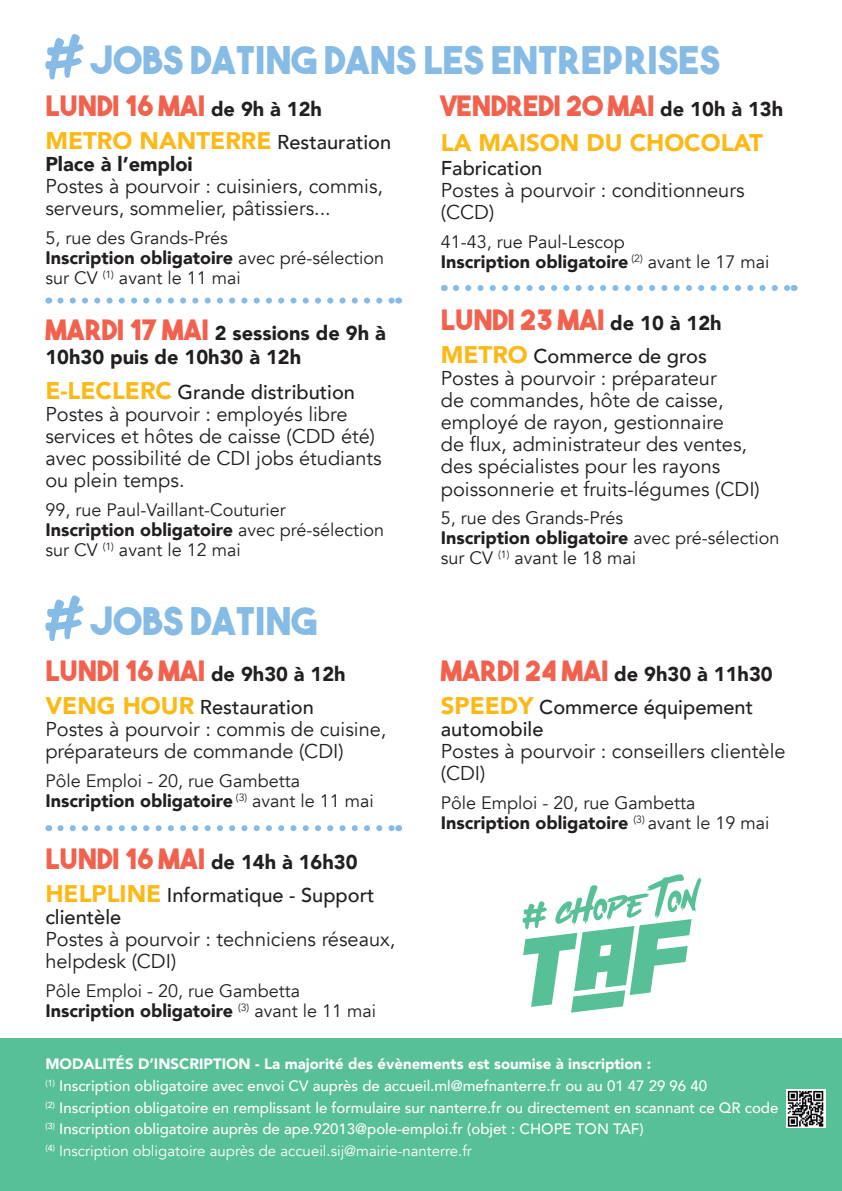
<style>
.page{position:relative;width:842px;height:1191px;background:#fff}
.page>*{position:absolute;margin:0;border:0;box-sizing:border-box;transform-origin:0 0}
.t1{font:38px "The Bold Font";letter-spacing:.005em;color:#85bbe5}
.t2{font:28px "The Bold Font";color:#f1614d}
.t3{font:900 24px "Avenir";color:#fcb814}
.t4{font:20px/22px "Avenir";color:#231f20}
.t5{font:500 20px/33.4px "Avenir";color:#231f20}
.t6{font:900 20px/24px "Avenir";color:#231f20}
.t7{font:18px/20px "Avenir";color:#231f20}
.t8{font:500 15px/21.6px "Avenir";color:#fff}
.s1{font-family:"Avenir";font-weight:900;font-size:20px;color:#231f20}
.s2{font-weight:500;font-size:20px;color:#231f20}
.s3{font-weight:900}
.s4{font-family:"The Bold Font";font-weight:400;font-size:28px;color:#f1614d}
.s5{font-weight:900;font-size:24px;color:#fcb814}
.s6{font-weight:500}
.s7{font-weight:400}
</style>
<div class="page">
<div style="left:0;top:1038px;width:842px;height:153px;background:#57c096"></div>
<svg style="left:60px;top:297px;width:332px;height:6px"></svg>
<svg style="left:60px;top:825px;width:332px;height:6px"></svg>
<svg style="left:456px;top:285px;width:332px;height:6px"></svg>
<svg style="left:45px;top:34px;width:39px;height:45px"></svg>
<svg style="left:45px;top:595px;width:39px;height:46px"></svg>
<img style="left:786px;top:1089px;width:40px;height:38px">
<svg style="left:522px;top:874px;width:179px;height:138px"></svg>
<h1 class="t1" style="left:91px;top:36px;width:631px">JOBS DATING DANS LES ENTREPRISES</h1>
<h2 class="t2" style="left:45px;top:88px;width:278px">LUNDI 16 MAI <span class="s1">de 9h à 12h</span></h2>
<p class="t3" style="left:45px;top:120px;width:347px">METRO NANTERRE <span class="s2">Restauration</span></p>
<p class="t6" style="left:45px;top:152px;width:149px">Place à l’emploi</p>
<p class="t4" style="left:45px;top:176px;width:339px">Postes à pourvoir : cuisiniers, commis, serveurs, sommelier, pâtissiers...</p>
<p class="t7" style="left:45px;top:228px;width:340px">5, rue des Grands-Prés<br><span class="s3">Inscription obligatoire</span> avec pré-sélection sur CV <sup>(1)</sup> avant le 11 mai</p>
<p class="t6" style="left:45px;top:320px;width:342px"><span class="s4">MARDI 17 MAI</span> 2 sessions de 9h à<br>10h30 puis de 10h30 à 12h</p>
<p class="t4" style="left:45px;top:381px;width:338px"><span class="s5">E-LECLERC</span> <span class="s6">Grande distribution<br></span>Postes à pourvoir : employés libre services et hôtes de caisse (CDD été) avec possibilité de CDI jobs étudiants ou plein temps.</p>
<p class="t7" style="left:45px;top:499px;width:340px">99, rue Paul-Vaillant-Couturier<br><span class="s3">Inscription obligatoire</span> avec pré-sélection sur CV <sup>(1)</sup> avant le 12 mai</p>
<h1 class="t1" style="left:91px;top:597px;width:228px">JOBS DATING</h1>
<h2 class="t2" style="left:45px;top:653px;width:302px">LUNDI 16 MAI <span class="s1">de 9h30 à 12h</span></h2>
<p class="t4" style="left:45px;top:697px;width:343px"><span class="s5">VENG HOUR</span> <span class="s6">Restauration<br></span>Postes à pourvoir : commis de cuisine, préparateurs de commande (CDI)</p>
<p class="t7" style="left:45px;top:771px;width:330px">Pôle Emploi - 20, rue Gambetta<br><span class="s3">Inscription obligatoire</span> <sup>(3)</sup> avant le 11 mai</p>
<p class="t5" style="left:45px;top:844px;width:331px"><span class="s4">LUNDI 16 MAI</span> <span class="s3">de 14h à 16h30<br></span><span class="s5">HELPLINE</span> Informatique - Support</p>
<p class="t5" style="left:45px;top:899px;width:77px">clientèle</p>
<p class="t4" style="left:45px;top:929px;width:352px">Postes à pourvoir : techniciens réseaux, helpdesk (CDI)</p>
<p class="t7" style="left:45px;top:981px;width:332px">Pôle Emploi - 20, rue Gambetta<br><span class="s3">Inscription obligatoire</span> <sup>(3)</sup> avant le 11 mai</p>
<h2 class="t2" style="left:441px;top:88px;width:344px">VENDREDI 20 MAI <span class="s1">de 10h à 13h</span></h2>
<p class="t3" style="left:441px;top:122px;width:324px">LA MAISON DU CHOCOLAT</p>
<p class="t5" style="left:441px;top:151px;width:103px">Fabrication</p>
<p class="t4" style="left:441px;top:180px;width:305px">Postes à pourvoir : conditionneurs (CCD)</p>
<p class="t7" style="left:441px;top:232px;width:330px">41-43, rue Paul-Lescop<br><span class="s3">Inscription obligatoire</span> <sup>(2)</sup> avant le 17 mai</p>
<h2 class="t2" style="left:441px;top:302px;width:282px">LUNDI 23 MAI <span class="s1">de 10 à 12h</span></h2>
<p class="t4" style="left:441px;top:346px;width:320px"><span class="s5">METRO</span> <span class="s6">Commerce de gros<br></span>Postes à pourvoir : préparateur<br>de commandes, hôte de caisse, employé de rayon, gestionnaire<br>de flux, administrateur des ventes, des spécialistes pour les rayons poissonnerie et fruits-légumes (CDI)</p>
<p class="t7" style="left:441px;top:508px;width:340px">5, rue des Grands-Prés<br><span class="s3">Inscription obligatoire</span> avec pré-sélection sur CV <sup>(1)</sup> avant le 18 mai</p>
<p class="t5" style="left:441px;top:656px;width:333px"><span class="s4">MARDI 24 MAI</span> <span class="s3">de 9h30 à 11h30<br></span><span class="s5">SPEEDY</span> Commerce équipement</p>
<p class="t5" style="left:441px;top:711px;width:104px">automobile</p>
<p class="t4" style="left:441px;top:741px;width:346px">Postes à pourvoir : conseillers clientèle (CDI)</p>
<p class="t7" style="left:441px;top:793px;width:330px">Pôle Emploi - 20, rue Gambetta<br><span class="s3">Inscription obligatoire</span> <sup>(3)</sup> avant le 19 mai</p>
<p class="t8" style="left:45px;top:1052px;width:734px"><span class="s3">MODALITÉS D’INSCRIPTION - La majorité des évènements est soumise à inscription :<br></span><sup>(1)</sup> Inscription obligatoire avec envoi CV auprès de accueil.ml@mefnanterre.fr ou au 01 47 29 96 40<br><sup>(2)</sup> Inscription obligatoire en remplissant le formulaire sur nanterre.fr ou directement en scannant ce QR code <sup>(3)</sup> Inscription obligatoire auprès de ape.92013@pole-emploi.fr (objet : CHOPE TON TAF)<br><sup>(4)</sup> <span class="s7">Inscription obligatoire auprès de accueil.sij@mairie-nanterre.fr</span></p>
</div>
